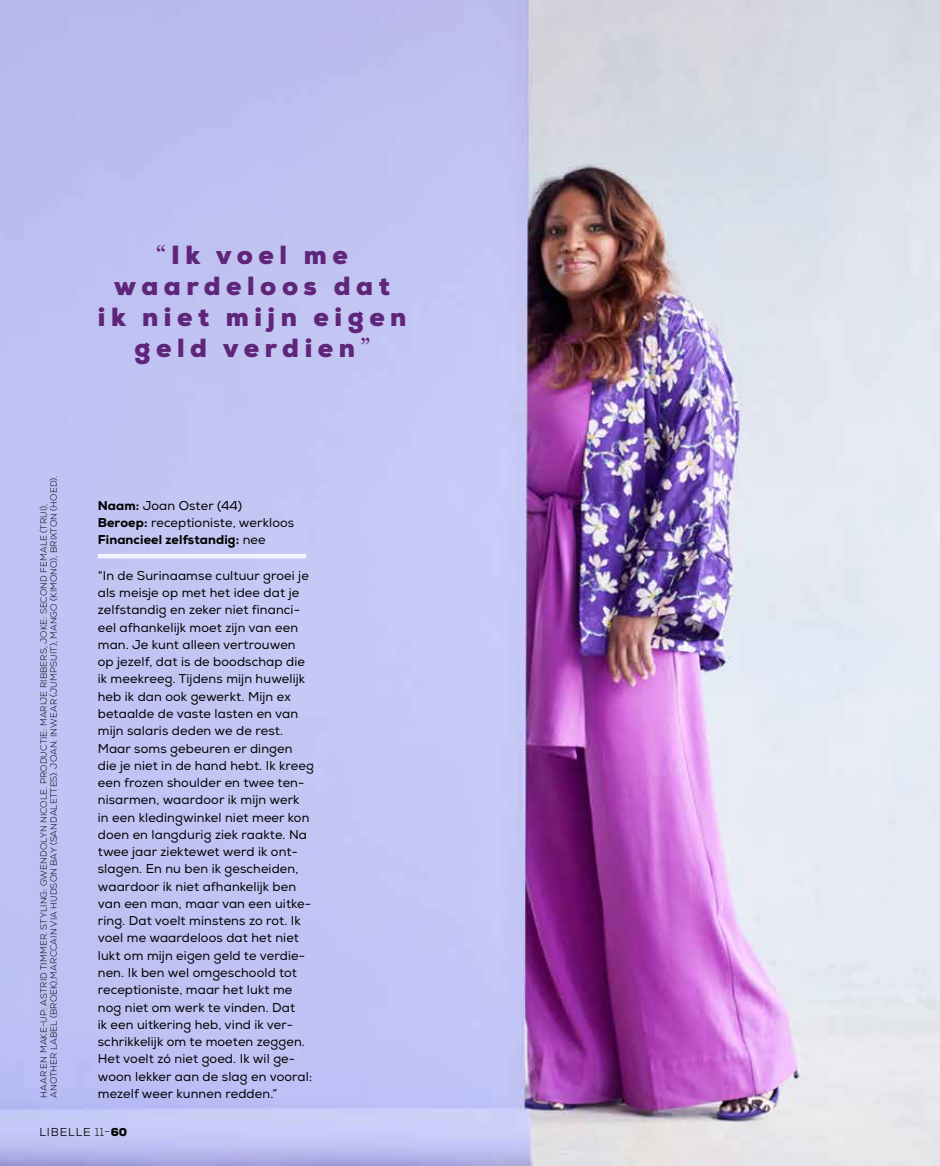
<style>
.page{position:relative;width:940px;height:1166px;background:#fff}
.page>*{position:absolute;margin:0;border:0;box-sizing:border-box;transform-origin:0 0}
.t1{font:900 26.25px/30.9px "Nexa";letter-spacing:.21em;color:#5f257a;text-align:center}
.t2{font:12.75px/17.2px "Nexa";letter-spacing:.01em;color:#000}
.t3{font:11.55px "Nexa";letter-spacing:.08em;color:#000}
.t4{font:300 9px/10.2px "Nexa";letter-spacing:.015em;color:#000}
.s1{font-family:"Miller Display";font-weight:400}
.s2{font-weight:300}
.s3{font-weight:900}
.s4{font-weight:800}
</style>
<div class="page">
<img style="left:0;top:0;width:940px;height:1165px">
<div style="left:98px;top:553px;width:208px;height:5px;background:#f3f3fc"></div>
<h1 class="t1" style="left:98px;top:240px;width:310px"><span class="s1">“</span>Ik voel me waardeloos dat ik niet mijn eigen geld verdien<span class="s1">”</span></h1>
<p class="t4" style="left:39px;top:1097px;width:623px;rotate:-90deg">HAAR EN MAKE-UP: ASTRID TIMMER. STYLING: GWENDOLYN NICOLE. PRODUCTIE: MARIJE RIBBERS, JOKE: SECOND FEMALE (TRUI),<br>ANOTHER LABEL (BROEK),MARCCAIN VIA HUDSON BAY (SANDALETTES). JOAN: INWEAR (JUMPSUIT), MANGO (KIMONO), BRIXTON (HOED).</p>
<p class="t3" style="left:39px;top:1123px;width:89px">LIBELLE <span class="s2">11-</span><span class="s3">60</span></p>
<p class="t2" style="left:98px;top:497px;width:198px"><span class="s4">Naam:</span> Joan Oster (44)<br><span class="s4">Beroep:</span> receptioniste, werkloos<br><span class="s4">Financieel zelfstandig:</span> nee</p>
<p class="t2" style="left:98px;top:567px;width:218px">“In de Surinaamse cultuur groei je als meisje op met het idee dat je zelfstandig en zeker niet financi&shy;eel afhankelijk moet zijn van een man. Je kunt alleen vertrouwen op jezelf, dat is de boodschap die ik meekreeg. Tijdens mijn huwelijk heb ik dan ook gewerkt. Mijn ex betaalde de vaste lasten en van mijn salaris deden we de rest.<br>Maar soms gebeuren er dingen die je niet in de hand hebt. Ik kreeg een frozen shoulder en twee ten&shy;nisarmen, waardoor ik mijn werk<br>in een kledingwinkel niet meer kon doen en langdurig ziek raakte. Na twee jaar ziektewet werd ik ont&shy;slagen. En nu ben ik gescheiden, waardoor ik niet afhankelijk ben van een man, maar van een uitke&shy;ring. Dat voelt minstens zo rot. Ik voel me waardeloos dat het niet lukt om mijn eigen geld te verdie&shy;nen. Ik ben wel omgeschoold tot receptioniste, maar het lukt me nog niet om werk te vinden. Dat<br>ik een uitkering heb, vind ik ver&shy;schrikkelijk om te moeten zeggen.<br>Het voelt zó niet goed. Ik wil ge&shy;woon lekker aan de slag en vooral: mezelf weer kunnen redden.”</p>
</div>
